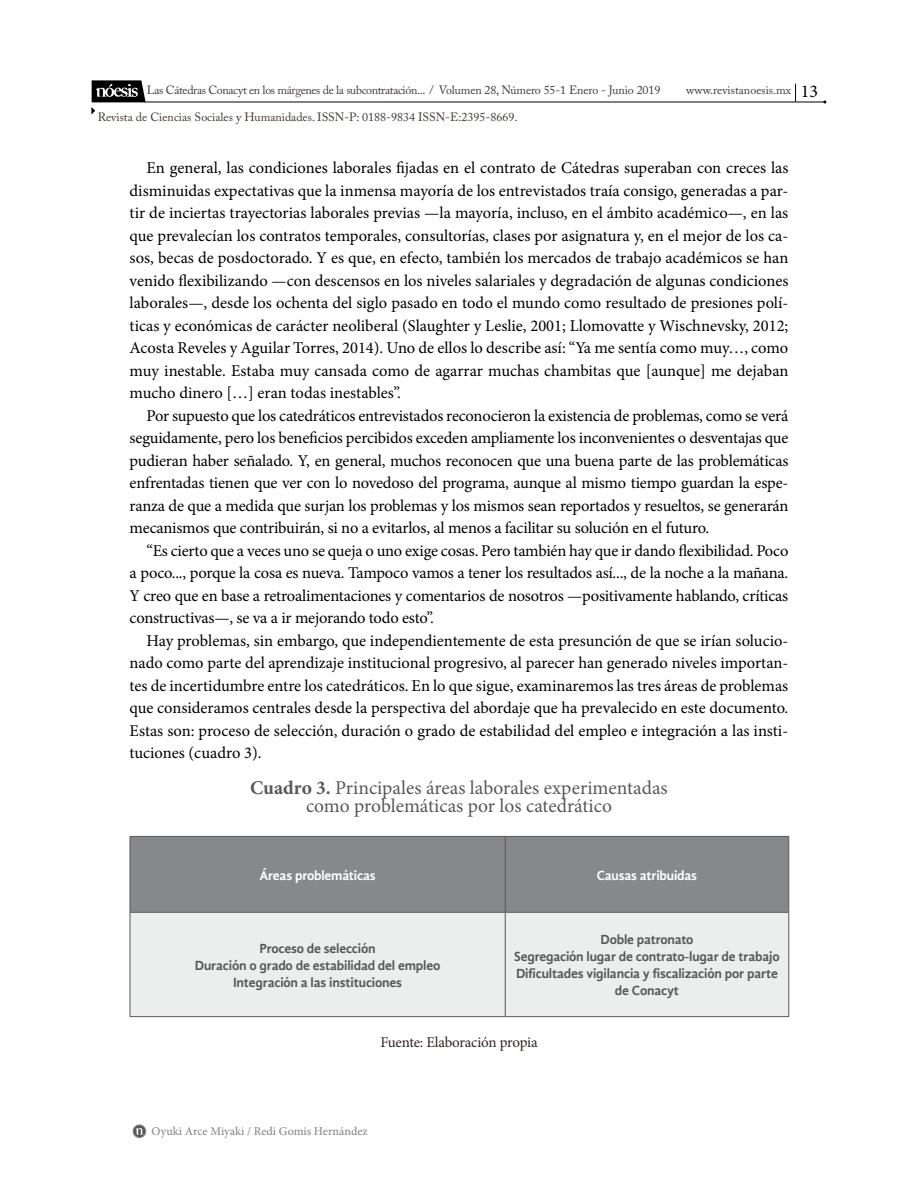
<style>
.page{position:relative;width:918px;height:1188px;background:#fff}
.page>*{position:absolute;margin:0;border:0;box-sizing:border-box;transform-origin:0 0}
.t1{font:19.5px/18px "Minion Pro";color:#58585a;text-align:center}
.t2{font:16.5px/22.5px "Minion Pro";letter-spacing:-.01em;color:#000;text-align:justify}
.t3{font:15px "Minion Pro";letter-spacing:-.02em;color:#2c2522}
.t4{font:700 13.65px/17.1px "Gandhi Sans";letter-spacing:-.015em;color:#58585a;text-align:center}
.t5{font:700 13.65px "Gandhi Sans";letter-spacing:-.015em;color:#fff}
.t6{font:12px "Adobe Caslon Pro";letter-spacing:-.01em;color:#423834}
.t7{font:12px "Adobe Caslon Pro";letter-spacing:-.03em;color:#423834}
.t8{font:500 12px "Minion Pro";color:#87888a}
.s1{font-family:"Minion Pro";font-size:18px;color:#000}
.s2{font-weight:700}
</style>
<div class="page">
<div style="left:133px;top:1125px;width:13px;height:13px;background:#58585a;border-radius:50%"></div>
<div style="left:133px;top:1125px;width:13px;height:13px;border:1px solid #87888a;border-radius:50%"></div>
<svg style="left:136px;top:1128px;width:7px;height:7px"></svg>
<hr style="left:145px;top:102px;width:680px;height:1px;background:#000">
<svg style="left:795px;top:84px;width:1px;height:18px"></svg>
<svg style="left:91px;top:80px;width:55px;height:35px"></svg>
<div style="left:131px;top:837px;width:657px;height:75px;background:#87888a"></div>
<div style="left:131px;top:913px;width:657px;height:103px;background:#eceded"></div>
<hr style="left:130px;top:836px;width:375px;height:1px;background:#58585a">
<hr style="left:130px;top:837px;width:1px;height:75px;background:#58585a">
<hr style="left:505px;top:836px;width:284px;height:1px;background:#58585a">
<hr style="left:505px;top:837px;width:1px;height:75px;background:#58585a">
<hr style="left:788px;top:837px;width:1px;height:75px;background:#58585a">
<hr style="left:130px;top:912px;width:375px;height:1px;background:#58585a">
<hr style="left:130px;top:913px;width:1px;height:103px;background:#58585a">
<hr style="left:505px;top:912px;width:284px;height:1px;background:#58585a">
<hr style="left:505px;top:913px;width:1px;height:103px;background:#58585a">
<hr style="left:788px;top:913px;width:1px;height:103px;background:#58585a">
<hr style="left:130px;top:1016px;width:375px;height:1px;background:#58585a">
<hr style="left:505px;top:1016px;width:284px;height:1px;background:#58585a">
<p class="t7" style="left:147px;top:83px;width:515px">Las Cátedras Conacyt en los márgenes de la subcontratación... / Volumen 28, Número 55-1 Enero - Junio 2019</p>
<p class="t6" style="left:686px;top:83px;width:133px">www.revistanoesis.mx <span class="s1">13</span></p>
<p class="t6" style="left:98px;top:110px;width:421px">Revista de Ciencias Sociales y Humanidades. ISSN-P: 0188-9834 ISSN-E:2395-8669.</p>
<p class="t2" style="left:130px;top:157px;width:660px;text-indent:17px">En general, las condiciones laborales fijadas en el contrato de Cátedras superaban con creces las disminuidas expectativas que la inmensa mayoría de los entrevistados traía consigo, generadas a par&shy;tir de inciertas trayectorias laborales previas —la mayoría, incluso, en el ámbito académico—, en las que prevalecían los contratos temporales, consultorías, clases por asignatura y, en el mejor de los ca&shy;sos, becas de posdoctorado. Y es que, en efecto, también los mercados de trabajo académicos se han venido flexibilizando —con descensos en los niveles salariales y degradación de algunas condiciones laborales—, desde los ochenta del siglo pasado en todo el mundo como resultado de presiones polí&shy;ticas y económicas de carácter neoliberal (Slaughter y Leslie, 2001; Llomovatte y Wischnevsky, 2012; Acosta Reveles y Aguilar Torres, 2014). Uno de ellos lo describe así: “Ya me sentía como muy…, como muy inestable. Estaba muy cansada como de agarrar muchas chambitas que [aunque] me dejaban mucho dinero […] eran todas inestables”.</p>
<p class="t2" style="left:130px;top:404px;width:660px;text-indent:17px">Por supuesto que los catedráticos entrevistados reconocieron la existencia de problemas, como se verá seguidamente, pero los beneficios percibidos exceden ampliamente los inconvenientes o desventajas que pudieran haber señalado. Y, en general, muchos reconocen que una buena parte de las problemáticas enfrentadas tienen que ver con lo novedoso del programa, aunque al mismo tiempo guardan la espe&shy;ranza de que a medida que surjan los problemas y los mismos sean reportados y resueltos, se generarán mecanismos que contribuirán, si no a evitarlos, al menos a facilitar su solución en el futuro.</p>
<p class="t2" style="left:130px;top:539px;width:660px;text-indent:17px">“Es cierto que a veces uno se queja o uno exige cosas. Pero también hay que ir dando flexibilidad. Poco a poco..., porque la cosa es nueva. Tampoco vamos a tener los resultados así..., de la noche a la mañana.<br>Y creo que en base a retroalimentaciones y comentarios de nosotros —positivamente hablando, críticas constructivas—, se va a ir mejorando todo esto”.</p>
<p class="t2" style="left:130px;top:629px;width:660px;text-indent:17px">Hay problemas, sin embargo, que independientemente de esta presunción de que se irían solucio&shy;nado como parte del aprendizaje institucional progresivo, al parecer han generado niveles importan&shy;tes de incertidumbre entre los catedráticos. En lo que sigue, examinaremos las tres áreas de problemas que consideramos centrales desde la perspectiva del abordaje que ha prevalecido en este documento.<br>Estas son: proceso de selección, duración o grado de estabilidad del empleo e integración a las insti&shy;tuciones (cuadro 3).</p>
<p class="t1" style="left:250px;top:779px;width:419px"><span class="s2">Cuadro 3.</span> Principales áreas laborales experimentadas como problemáticas por los catedrático</p>
<p class="t5" style="left:259px;top:867px;width:118px">Áreas problemáticas</p>
<p class="t5" style="left:597px;top:867px;width:102px">Causas atribuidas</p>
<p class="t4" style="left:195px;top:939px;width:247px">Proceso de selección<br>Duración o grado de estabilidad del empleo<br>Integración a las instituciones</p>
<p class="t4" style="left:514px;top:931px;width:267px">Doble patronato<br>Segregación lugar de contrato-lugar de trabajo<br>Dificultades vigilancia y fiscalización por parte de Conacyt</p>
<p class="t3" style="left:380px;top:1032px;width:159px">Fuente: Elaboración propia</p>
<p class="t8" style="left:152px;top:1123px;width:217px">Oyuki Arce Miyaki / Redi Gomis Hernández</p>
</div>
